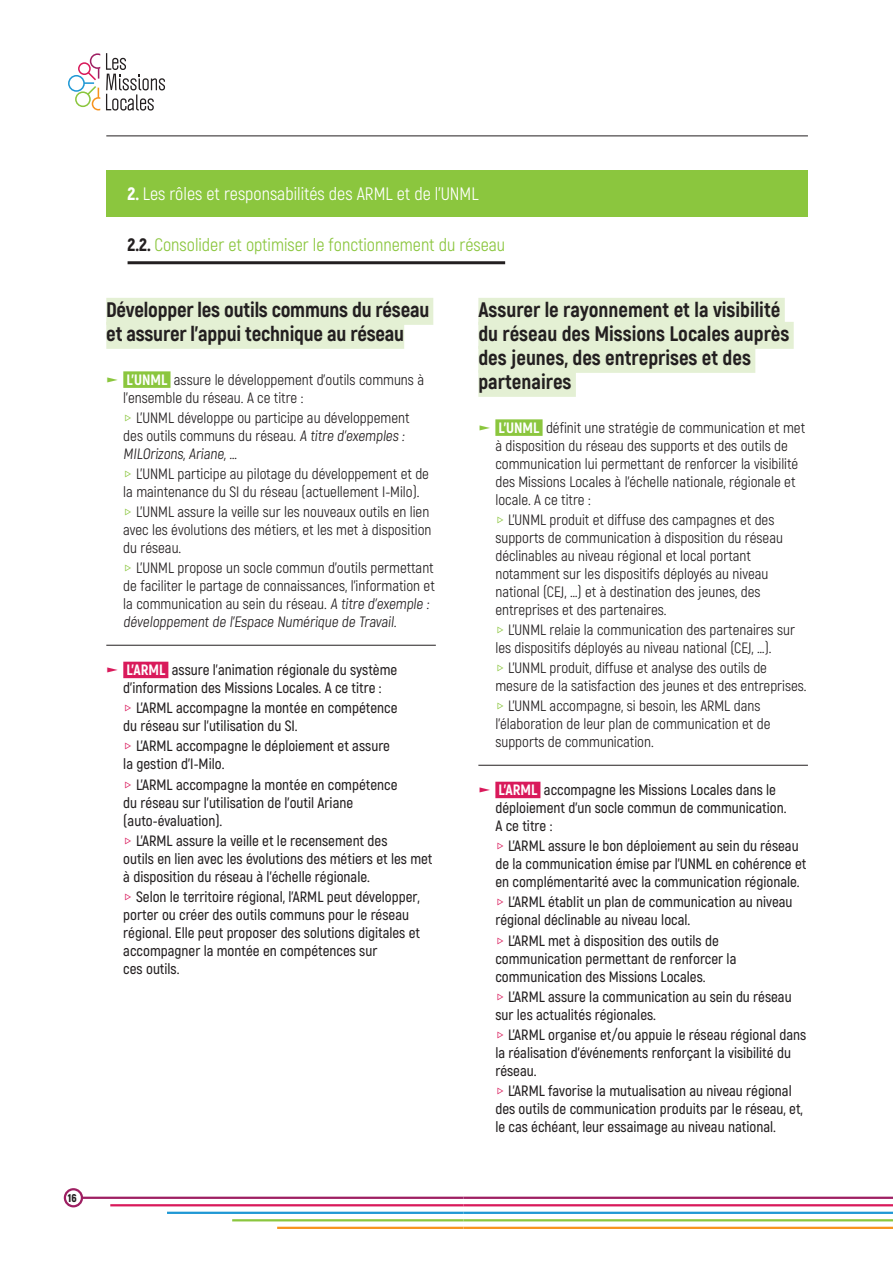
<style>
.page{position:relative;width:893px;height:1263px;background:#fff}
.page>*{position:absolute;margin:0;border:0;box-sizing:border-box;transform-origin:0 0}
.t1{font:800 21px/24px "Akrobat";color:#231f20}
.t2{font:18px "Akrobat";color:#8bc63e}
.t3{font:18px "Akrobat";color:#fff}
.t4{font:600 15px/18px "Akrobat";color:#231f20}
.t5{font:15px/18px "Akrobat";color:#231f20}
.t6{font:900 11.25px "Akrobat";color:#231f20}
.s1{font-weight:900}
.s2{font-weight:900;color:#231f20}
.s3{color:#8bc63e}
.s4{font-weight:800;color:#fff}
.s5{color:#d91a5b}
</style>
<div class="page">
<hr style="left:76px;top:1196px;width:387px;height:3px;background:#9e1f62">
<hr style="left:110px;top:1204px;width:353px;height:2px;background:#d91a5b">
<hr style="left:167px;top:1212px;width:296px;height:2px;background:#1f98d5">
<hr style="left:232px;top:1219px;width:231px;height:2px;background:#8bc63e">
<hr style="left:277px;top:1227px;width:186px;height:2px;background:#f7931d">
<svg style="left:64px;top:1188px;width:19px;height:19px"></svg>
<hr style="left:463px;top:1196px;width:430px;height:3px;background:#9e1f62">
<hr style="left:463px;top:1204px;width:430px;height:2px;background:#d91a5b">
<hr style="left:463px;top:1212px;width:430px;height:2px;background:#1f98d5">
<hr style="left:463px;top:1219px;width:430px;height:2px;background:#8bc63e">
<hr style="left:463px;top:1227px;width:430px;height:2px;background:#f7931d">
<hr style="left:106px;top:136px;width:702px;height:1px;background:#231f20">
<svg style="left:68px;top:53px;width:32px;height:57px"></svg>
<svg style="left:106px;top:53px;width:59px;height:58px"></svg>
<div style="left:106px;top:298px;width:327px;height:27px;background:#e4f0d4"></div>
<div style="left:106px;top:322px;width:298px;height:27px;background:#e4f0d4"></div>
<div style="left:123px;top:371px;width:47px;height:17px;background:#8bc63e"></div>
<hr style="left:106px;top:645px;width:330px;height:1px;background:#231f20">
<div style="left:123px;top:662px;width:45px;height:16px;background:#d91a5b"></div>
<div style="left:478px;top:298px;width:307px;height:27px;background:#e4f0d4"></div>
<div style="left:478px;top:322px;width:316px;height:27px;background:#e4f0d4"></div>
<div style="left:478px;top:346px;width:277px;height:27px;background:#e4f0d4"></div>
<div style="left:478px;top:370px;width:98px;height:27px;background:#e4f0d4"></div>
<div style="left:495px;top:419px;width:48px;height:17px;background:#8bc63e"></div>
<hr style="left:478px;top:765px;width:330px;height:1px;background:#231f20">
<div style="left:495px;top:782px;width:45px;height:16px;background:#d91a5b"></div>
<div style="left:106px;top:170px;width:702px;height:47px;background:#8bc63e"></div>
<hr style="left:128px;top:261px;width:377px;height:3px;background:#231f20">
<p class="t6" style="left:68px;top:1191px;width:10px">16</p>
<p class="t3" style="left:128px;top:183px;width:353px"><span class="s1">2.</span> Les rôles et responsabilités des ARML et de l’UNML</p>
<p class="t2" style="left:128px;top:234px;width:379px"><span class="s2">2.2.</span> Consolider et optimiser le fonctionnement du réseau</p>
<h1 class="t1" style="left:106px;top:298px;width:325px">Développer les outils communs du réseau et assurer l’appui technique au réseau</h1>
<p class="t5" style="left:123px;top:371px;width:302px;text-indent:-17px"><span class="s3">❑</span> <span class="s4">L’UNML</span> assure le développement d’outils communs à l’ensemble du réseau. A ce titre :</p>
<p class="t5" style="left:123px;top:409px;width:288px;text-indent:13px">L’UNML développe ou participe au développement des outils communs du réseau. A titre d’exemples :<br>MILOrizons, Ariane, …</p>
<p class="t5" style="left:123px;top:465px;width:307px;text-indent:13px">L’UNML participe au pilotage du développement et de la maintenance du SI du réseau (actuellement I-Milo).</p>
<p class="t5" style="left:123px;top:503px;width:310px;text-indent:13px">L’UNML assure la veille sur les nouveaux outils en lien avec les évolutions des métiers, et les met à disposition du réseau.</p>
<p class="t5" style="left:123px;top:559px;width:313px;text-indent:13px">L’UNML propose un socle commun d’outils permettant de faciliter le partage de connaissances, l’information et la communication au sein du réseau. A titre d’exemple : développement de l’Espace Numérique de Travail.</p>
<p class="t4" style="left:106px;top:661px;width:292px;text-align:center"><span class="s5">❑</span> <span class="s4">L’ARML</span> assure l’animation régionale du système d’information des Missions Locales. A ce titre :</p>
<p class="t4" style="left:123px;top:699px;width:276px;text-indent:13px">L’ARML accompagne la montée en compétence du réseau sur l’utilisation du SI.</p>
<p class="t4" style="left:123px;top:737px;width:268px;text-indent:13px">L’ARML accompagne le déploiement et assure la gestion d’I-Milo.</p>
<p class="t4" style="left:123px;top:775px;width:276px;text-indent:13px">L’ARML accompagne la montée en compétence du réseau sur l’utilisation de l’outil Ariane (auto-évaluation).</p>
<p class="t4" style="left:123px;top:831px;width:311px;text-indent:13px">L’ARML assure la veille et le recensement des<br>outils en lien avec les évolutions des métiers et les met à disposition du réseau à l’échelle régionale.</p>
<p class="t4" style="left:123px;top:887px;width:298px;text-indent:13px">Selon le territoire régional, l’ARML peut développer, porter ou créer des outils communs pour le réseau régional. Elle peut proposer des solutions digitales et accompagner la montée en compétences sur<br>ces outils.</p>
<h1 class="t1" style="left:478px;top:298px;width:312px">Assurer le rayonnement et la visibilité du réseau des Missions Locales auprès des jeunes, des entreprises et des partenaires</h1>
<p class="t5" style="left:495px;top:419px;width:311px;text-indent:-17px"><span class="s3">❑</span> <span class="s4">L’UNML</span> définit une stratégie de communication et met à disposition du réseau des supports et des outils de communication lui permettant de renforcer la visibilité des Missions Locales à l’échelle nationale, régionale et locale. A ce titre :</p>
<p class="t5" style="left:495px;top:511px;width:289px;text-indent:13px">L’UNML produit et diffuse des campagnes et des supports de communication à disposition du réseau déclinables au niveau régional et local portant notamment sur les dispositifs déployés au niveau national (CEJ, …) et à destination des jeunes, des entreprises et des partenaires.</p>
<p class="t5" style="left:495px;top:621px;width:301px;text-indent:13px">L’UNML relaie la communication des partenaires sur les dispositifs déployés au niveau national (CEJ, …).</p>
<p class="t5" style="left:495px;top:659px;width:313px;text-indent:13px">L’UNML produit, diffuse et analyse des outils de mesure de la satisfaction des jeunes et des entreprises.</p>
<p class="t5" style="left:495px;top:697px;width:277px;text-indent:13px">L’UNML accompagne, si besoin, les ARML dans l’élaboration de leur plan de communication et de supports de communication.</p>
<p class="t4" style="left:495px;top:781px;width:293px;text-indent:-17px"><span class="s5">❑</span> <span class="s4">L’ARML</span> accompagne les Missions Locales dans le déploiement d’un socle commun de communication.<br>A ce titre :</p>
<p class="t4" style="left:495px;top:837px;width:313px;text-align:center">L’ARML assure le bon déploiement au sein du réseau<br>de la communication émise par l’UNML en cohérence et en complémentarité avec la communication régionale.</p>
<p class="t4" style="left:495px;top:893px;width:299px;text-indent:13px">L’ARML établit un plan de communication au niveau régional déclinable au niveau local.</p>
<p class="t4" style="left:495px;top:931px;width:243px;text-indent:13px">L’ARML met à disposition des outils de communication permettant de renforcer la communication des Missions Locales.</p>
<p class="t4" style="left:495px;top:987px;width:298px;text-indent:13px">L’ARML assure la communication au sein du réseau sur les actualités régionales.</p>
<p class="t4" style="left:495px;top:1025px;width:312px;text-indent:13px">L’ARML organise et/ou appuie le réseau régional dans la réalisation d’événements renforçant la visibilité du réseau.</p>
<p class="t4" style="left:495px;top:1082px;width:309px;text-indent:13px">L’ARML favorise la mutualisation au niveau régional des outils de communication produits par le réseau, et, le cas échéant, leur essaimage au niveau national.</p>
</div>
